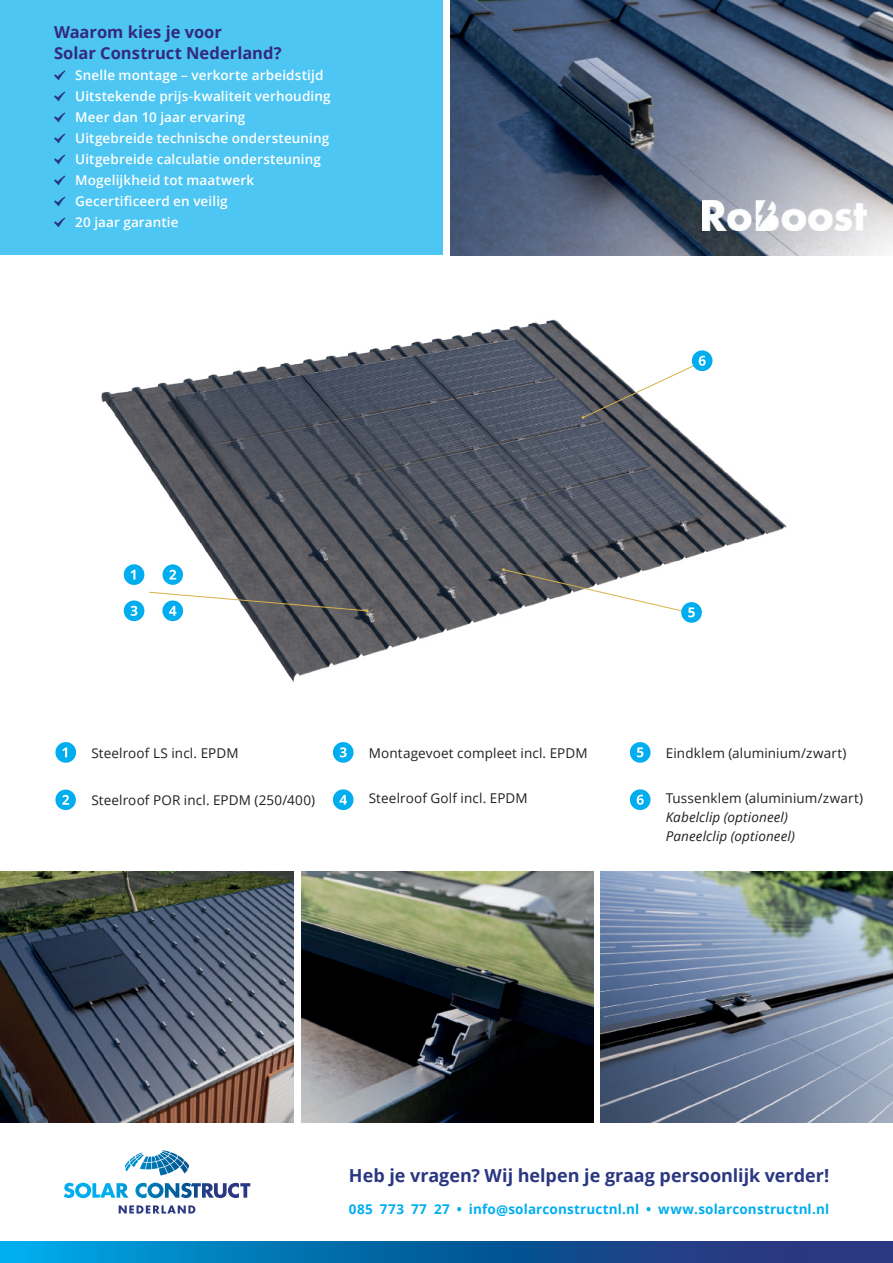
<style>
.page{position:relative;width:893px;height:1263px;background:#fff}
.page>*{position:absolute;margin:0;border:0;box-sizing:border-box;transform-origin:0 0}
.t1{font:700 18px "Open Sans";color:#2a3781}
.t2{font:700 16.5px/21px "Open Sans";color:#34297c}
.t3{font:600 13.5px/21px "Open Sans";letter-spacing:.01em;color:#fff}
.t4{font:13.5px "Open Sans";letter-spacing:.01em;color:#231f20}
.t5{font:700 13.5px "Open Sans";letter-spacing:.01em;color:#00aeef}
.t6{font:italic 13.5px/18.9px "Open Sans";letter-spacing:.01em;color:#231f20}
</style>
<div class="page">
<img style="left:600px;top:872px;width:293px;height:251px">
<img style="left:301px;top:872px;width:292px;height:251px">
<img style="left:0;top:872px;width:294px;height:251px">
<div style="left:0;top:0;width:443px;height:255px;background:#4dc6f3"></div>
<img style="left:450px;top:0;width:443px;height:255px">
<svg style="left:54px;top:70px;width:11px;height:10px"></svg>
<svg style="left:54px;top:91px;width:11px;height:10px"></svg>
<svg style="left:54px;top:112px;width:11px;height:10px"></svg>
<svg style="left:54px;top:133px;width:11px;height:10px"></svg>
<svg style="left:54px;top:154px;width:11px;height:10px"></svg>
<svg style="left:54px;top:175px;width:11px;height:10px"></svg>
<svg style="left:54px;top:196px;width:11px;height:10px"></svg>
<svg style="left:54px;top:217px;width:11px;height:10px"></svg>
<svg style="left:0;top:1242px;width:893px;height:21px;background:#0d62a4"></svg>
<img style="left:702px;top:201px;width:164px;height:30px">
<img style="left:101px;top:319px;width:686px;height:363px">
<svg style="left:55px;top:742px;width:21px;height:21px"></svg>
<svg style="left:630px;top:742px;width:20px;height:21px"></svg>
<svg style="left:630px;top:789px;width:20px;height:21px"></svg>
<svg style="left:582px;top:350px;width:130px;height:69px"></svg>
<div style="left:55px;top:789px;width:21px;height:21px;background:#00aeef;border-radius:50%"></div>
<svg style="left:62px;top:795px;width:7px;height:10px"></svg>
<svg style="left:333px;top:742px;width:21px;height:21px"></svg>
<svg style="left:333px;top:789px;width:21px;height:21px"></svg>
<svg style="left:124px;top:591px;width:245px;height:30px"></svg>
<svg style="left:124px;top:564px;width:20px;height:21px"></svg>
<div style="left:163px;top:564px;width:20px;height:21px;background:#00aeef;border-radius:50%"></div>
<svg style="left:169px;top:570px;width:7px;height:9px"></svg>
<svg style="left:502px;top:568px;width:200px;height:55px"></svg>
<svg style="left:119px;top:1205px;width:76px;height:8px"></svg>
<svg style="left:125px;top:1150px;width:64px;height:19px"></svg>
<p class="t2" style="left:54px;top:21px;width:229px">Waarom kies je voor<br>Solar Construct Nederland?</p>
<p class="t3" style="left:75px;top:65px;width:257px">Snelle montage – verkorte arbeidstijd<br>Uitstekende prijs-kwaliteit verhouding<br>Meer dan 10 jaar ervaring<br>Uitgebreide technische ondersteuning<br>Uitgebreide calculatie ondersteuning<br>Mogelijkheid tot maatwerk<br>Gecertificeerd en veilig<br>20 jaar garantie</p>
<p class="t4" style="left:91px;top:743px;width:149px">Steelroof LS incl. EPDM</p>
<p class="t4" style="left:369px;top:743px;width:220px">Montagevoet compleet incl. EPDM</p>
<p class="t4" style="left:666px;top:743px;width:182px">Eindklem (aluminium/zwart)</p>
<p class="t4" style="left:91px;top:791px;width:225px">Steelroof POR incl. EPDM (250/400)</p>
<p class="t4" style="left:369px;top:789px;width:160px">Steelroof Golf incl. EPDM</p>
<p class="t4" style="left:666px;top:789px;width:199px">Tussenklem (aluminium/zwart)</p>
<p class="t6" style="left:666px;top:807px;width:131px">Kabelclip (optioneel)<br>Paneelclip (optioneel)</p>
<h1 class="t1" style="left:349px;top:1163px;width:482px">Heb je vragen? Wij helpen je graag persoonlijk verder!</h1>
<p class="t5" style="left:349px;top:1200px;width:482px">085 773 77 27 • info@solarconstructnl.nl • www.solarconstructnl.nl</p>
</div>
